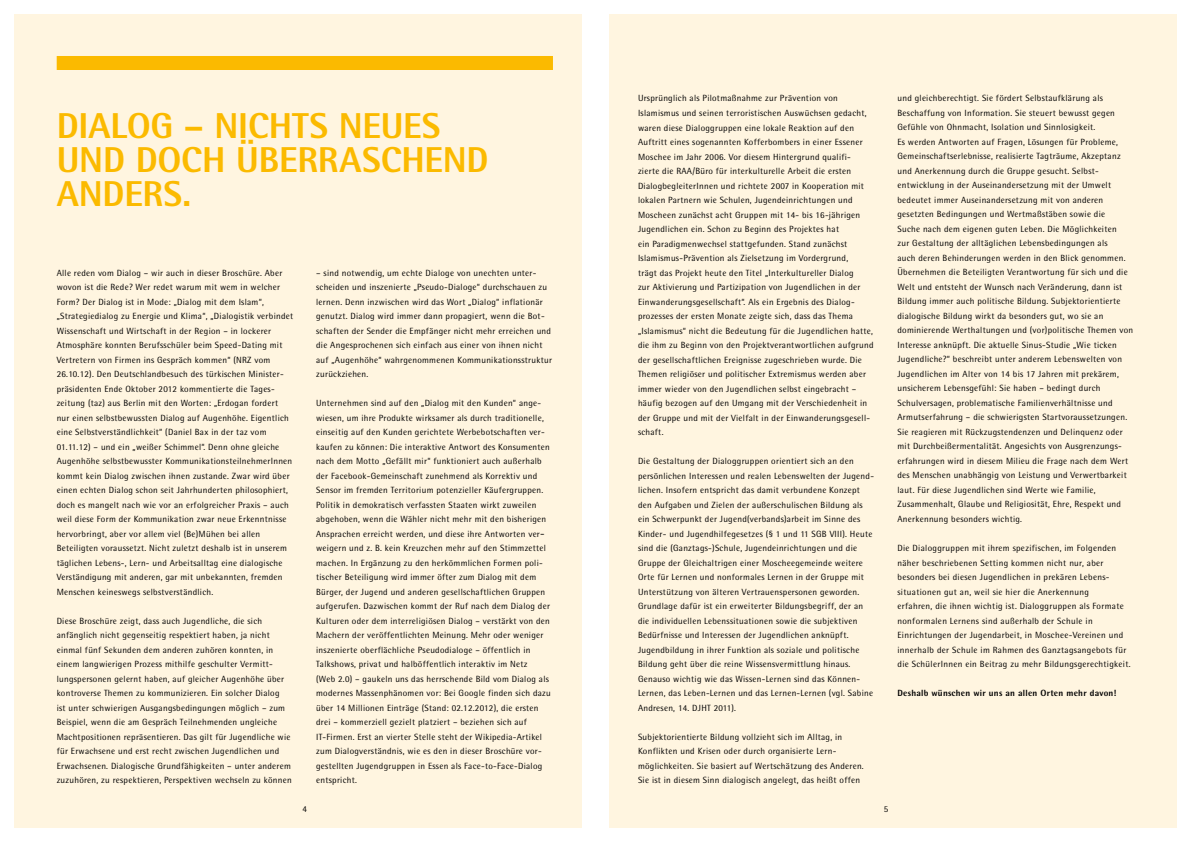
<style>
.page{position:relative;width:1191px;height:842px;background:#fff}
.page>*{position:absolute;margin:0;border:0;box-sizing:border-box;transform-origin:0 0}
.t1{font:800 36px/34px "Rotis Semi Sans Std";letter-spacing:-.005em;color:#fbba00}
.t2{font:9px/14.5px "Rotis Semi Sans Std";letter-spacing:.03em;color:#000}
.t3{font:800 9px "Rotis Semi Sans Std";letter-spacing:.025em;color:#000}
</style>
<div class="page">
<div style="left:14px;top:14px;width:567px;height:814px;background:#fff5e0"></div>
<div style="left:609px;top:14px;width:567px;height:814px;background:#fff5e0"></div>
<div style="left:57px;top:56px;width:496px;height:14px;background:#fbba00"></div>
<h1 class="t1" style="left:57px;top:108px;width:433px">DIALOG – NICHTS NEUES<br>UND DOCH ÜBERRASCHEND<br>ANDERS.</h1>
<p class="t2" style="left:57px;top:265px;width:238px">Alle reden vom Dialog – wir auch in dieser Broschüre. Aber wovon ist die Rede? Wer redet warum mit wem in welcher Form? Der Dialog ist in Mode: „Dialog mit dem Islam“, „Strategiedialog zu Energie und Klima“, „Dialogistik verbindet Wissenschaft und Wirtschaft in der Region – in lockerer Atmosphäre konnten Berufsschüler beim Speed-Dating mit Vertretern von Firmen ins Gespräch kommen“ (NRZ vom 26.10.12). Den Deutschlandbesuch des türkischen Minister&shy;präsidenten Ende Oktober 2012 kommentierte die Tages&shy;zeitung (taz) aus Berlin mit den Worten: „Erdogan fordert<br>nur einen selbstbewussten Dialog auf Augenhöhe. Eigentlich eine Selbstverständlichkeit“ (Daniel Bax in der taz vom 01.11.12) – und ein „weißer Schimmel“. Denn ohne gleiche Augenhöhe selbstbewusster KommunikationsteilnehmerInnen kommt kein Dialog zwischen ihnen zustande. Zwar wird über einen echten Dialog schon seit Jahrhunderten philosophiert, doch es mangelt nach wie vor an erfolgreicher Praxis – auch weil diese Form der Kommunikation zwar neue Erkenntnisse hervorbringt, aber vor allem viel (Be)Mühen bei allen Beteiligten voraussetzt. Nicht zuletzt deshalb ist in unserem täglichen Lebens-, Lern- und Arbeitsalltag eine dialogische Verständigung mit anderen, gar mit unbekannten, fremden Menschen keineswegs selbstverständlich.</p>
<p class="t2" style="left:57px;top:613px;width:236px">Diese Broschüre zeigt, dass auch Jugendliche, die sich anfänglich nicht gegenseitig respektiert haben, ja nicht einmal fünf Sekunden dem anderen zuhören konnten, in einem langwierigen Prozess mithilfe geschulter Vermitt&shy;lungspersonen gelernt haben, auf gleicher Augenhöhe über kontroverse Themen zu kommunizieren. Ein solcher Dialog<br>ist unter schwierigen Ausgangsbedingungen möglich – zum Beispiel, wenn die am Gespräch Teilnehmenden ungleiche Machtpositionen repräsentieren. Das gilt für Jugendliche wie für Erwachsene und erst recht zwischen Jugendlichen und Erwachsenen. Dialogische Grundfähigkeiten – unter anderem zuzuhören, zu respektieren, Perspektiven wechseln zu können</p>
<p class="t2" style="left:316px;top:265px;width:237px">– sind notwendig, um echte Dialoge von unechten unter&shy;scheiden und inszenierte „Pseudo-Dialoge“ durchschauen zu lernen. Denn inzwischen wird das Wort „Dialog“ inflationär genutzt. Dialog wird immer dann propagiert, wenn die Bot&shy;schaften der Sender die Empfänger nicht mehr erreichen und die Angesprochenen sich einfach aus einer von ihnen nicht auf „Augenhöhe“ wahrgenommenen Kommunikationsstruktur zurückziehen.</p>
<p class="t2" style="left:316px;top:396px;width:236px">Unternehmen sind auf den „Dialog mit den Kunden“ ange&shy;wiesen, um ihre Produkte wirksamer als durch traditionelle, einseitig auf den Kunden gerichtete Werbebotschaften ver&shy;kaufen zu können: Die interaktive Antwort des Konsumenten nach dem Motto „Gefällt mir“ funktioniert auch außerhalb der Facebook-Gemeinschaft zunehmend als Korrektiv und Sensor im fremden Territorium potenzieller Käufergruppen.<br>Politik in demokratisch verfassten Staaten wirkt zuweilen abgehoben, wenn die Wähler nicht mehr mit den bisherigen Ansprachen erreicht werden, und diese ihre Antworten ver&shy;weigern und z. B. kein Kreuzchen mehr auf den Stimmzettel machen. In Ergänzung zu den herkömmlichen Formen poli&shy;tischer Beteiligung wird immer öfter zum Dialog mit dem Bürger, der Jugend und anderen gesellschaftlichen Gruppen aufgerufen. Dazwischen kommt der Ruf nach dem Dialog der Kulturen oder dem interreligiösen Dialog – verstärkt von den Machern der veröffentlichten Meinung. Mehr oder weniger inszenierte oberflächliche Pseudodialoge – öffentlich in Talkshows, privat und halböffentlich interaktiv im Netz<br>(Web 2.0) – gaukeln uns das herrschende Bild vom Dialog als modernes Massenphänomen vor: Bei Google finden sich dazu über 14 Millionen Einträge (Stand: 02.12.2012), die ersten drei – kommerziell gezielt platziert – beziehen sich auf IT-Firmen. Erst an vierter Stelle steht der Wikipedia-Artikel zum Dialogverständnis, wie es den in dieser Broschüre vor&shy;gestellten Jugendgruppen in Essen als Face-to-Face-Dialog entspricht.</p>
<p class="t2" style="left:638px;top:91px;width:237px">Ursprünglich als Pilotmaßnahme zur Prävention von Islamismus und seinen terroristischen Auswüchsen gedacht, waren diese Dialoggruppen eine lokale Reaktion auf den Auftritt eines sogenannten Kofferbombers in einer Essener Moschee im Jahr 2006. Vor diesem Hintergrund qualifi&shy;zierte die RAA/Büro für interkulturelle Arbeit die ersten DialogbegleiterInnen und richtete 2007 in Kooperation mit lokalen Partnern wie Schulen, Jugendeinrichtungen und Moscheen zunächst acht Gruppen mit 14- bis 16-jährigen Jugendlichen ein. Schon zu Beginn des Projektes hat<br>ein Paradigmenwechsel stattgefunden. Stand zunächst Islamismus-Prävention als Zielsetzung im Vordergrund,<br>trägt das Projekt heute den Titel „Interkultureller Dialog<br>zur Aktivierung und Partizipation von Jugendlichen in der Einwanderungsgesellschaft“. Als ein Ergebnis des Dialog&shy;prozesses der ersten Monate zeigte sich, dass das Thema „Islamismus“ nicht die Bedeutung für die Jugendlichen hatte, die ihm zu Beginn von den Projektverantwortlichen aufgrund der gesellschaftlichen Ereignisse zugeschrieben wurde. Die Themen religiöser und politischer Extremismus werden aber immer wieder von den Jugendlichen selbst eingebracht – häufig bezogen auf den Umgang mit der Verschiedenheit in der Gruppe und mit der Vielfalt in der Einwanderungsgesell&shy;schaft.</p>
<p class="t2" style="left:638px;top:454px;width:237px">Die Gestaltung der Dialoggruppen orientiert sich an den persönlichen Interessen und realen Lebenswelten der Jugend&shy;lichen. Insofern entspricht das damit verbundene Konzept den Aufgaben und Zielen der außerschulischen Bildung als ein Schwerpunkt der Jugend(verbands)arbeit im Sinne des Kinder- und Jugendhilfegesetzes (§ 1 und 11 SGB VIII). Heute sind die (Ganztags-)Schule, Jugendeinrichtungen und die Gruppe der Gleichaltrigen einer Moscheegemeinde weitere Orte für Lernen und nonformales Lernen in der Gruppe mit Unterstützung von älteren Vertrauenspersonen geworden.<br>Grundlage dafür ist ein erweiterter Bildungsbegriff, der an die individuellen Lebenssituationen sowie die subjektiven Bedürfnisse und Interessen der Jugendlichen anknüpft.<br>Jugendbildung in ihrer Funktion als soziale und politische Bildung geht über die reine Wissensvermittlung hinaus.<br>Genauso wichtig wie das Wissen-Lernen sind das Können-Lernen, das Leben-Lernen und das Lernen-Lernen (vgl. Sabine Andresen, 14. DJHT 2011).</p>
<p class="t2" style="left:638px;top:729px;width:227px">Subjektorientierte Bildung vollzieht sich im Alltag, in Konflikten und Krisen oder durch organisierte Lern&shy;möglichkeiten. Sie basiert auf Wertschätzung des Anderen.<br>Sie ist in diesem Sinn dialogisch angelegt, das heißt offen</p>
<p class="t2" style="left:302px;top:802px;width:6px">4</p>
<p class="t2" style="left:884px;top:802px;width:6px">5</p>
<p class="t2" style="left:897px;top:91px;width:237px">und gleichberechtigt. Sie fördert Selbstaufklärung als Beschaffung von Information. Sie steuert bewusst gegen Gefühle von Ohnmacht, Isolation und Sinnlosigkeit.<br>Es werden Antworten auf Fragen, Lösungen für Probleme, Gemeinschaftserlebnisse, realisierte Tagträume, Akzeptanz und Anerkennung durch die Gruppe gesucht. Selbst&shy;entwicklung in der Auseinandersetzung mit der Umwelt bedeutet immer Auseinandersetzung mit von anderen gesetzten Bedingungen und Wertmaßstäben sowie die<br>Suche nach dem eigenen guten Leben. Die Möglichkeiten<br>zur Gestaltung der alltäglichen Lebensbedingungen als<br>auch deren Behinderungen werden in den Blick genommen.<br>Übernehmen die Beteiligten Verantwortung für sich und die Welt und entsteht der Wunsch nach Veränderung, dann ist Bildung immer auch politische Bildung. Subjektorientierte dialogische Bildung wirkt da besonders gut, wo sie an dominierende Werthaltungen und (vor)politische Themen von Interesse anknüpft. Die aktuelle Sinus-Studie „Wie ticken Jugendliche?“ beschreibt unter anderem Lebenswelten von Jugendlichen im Alter von 14 bis 17 Jahren mit prekärem, unsicherem Lebensgefühl: Sie haben – bedingt durch Schulversagen, problematische Familienverhältnisse und Armutserfahrung – die schwierigsten Startvoraussetzungen.<br>Sie reagieren mit Rückzugstendenzen und Delinquenz oder mit Durchbeißermentalität. Angesichts von Ausgrenzungs&shy;erfahrungen wird in diesem Milieu die Frage nach dem Wert des Menschen unabhängig von Leistung und Verwertbarkeit laut. Für diese Jugendlichen sind Werte wie Familie, Zusammenhalt, Glaube und Religiosität, Ehre, Respekt und Anerkennung besonders wichtig.</p>
<p class="t2" style="left:897px;top:541px;width:235px">Die Dialoggruppen mit ihrem spezifischen, im Folgenden näher beschriebenen Setting kommen nicht nur, aber besonders bei diesen Jugendlichen in prekären Lebens&shy;situationen gut an, weil sie hier die Anerkennung<br>erfahren, die ihnen wichtig ist. Dialoggruppen als Formate nonformalen Lernens sind außerhalb der Schule in Einrichtungen der Jugendarbeit, in Moschee-Vereinen und innerhalb der Schule im Rahmen des Ganztagsangebots für die SchülerInnen ein Beitrag zu mehr Bildungsgerechtigkeit.</p>
<p class="t3" style="left:897px;top:687px;width:220px">Deshalb wünschen wir uns an allen Orten mehr davon!</p>
</div>
